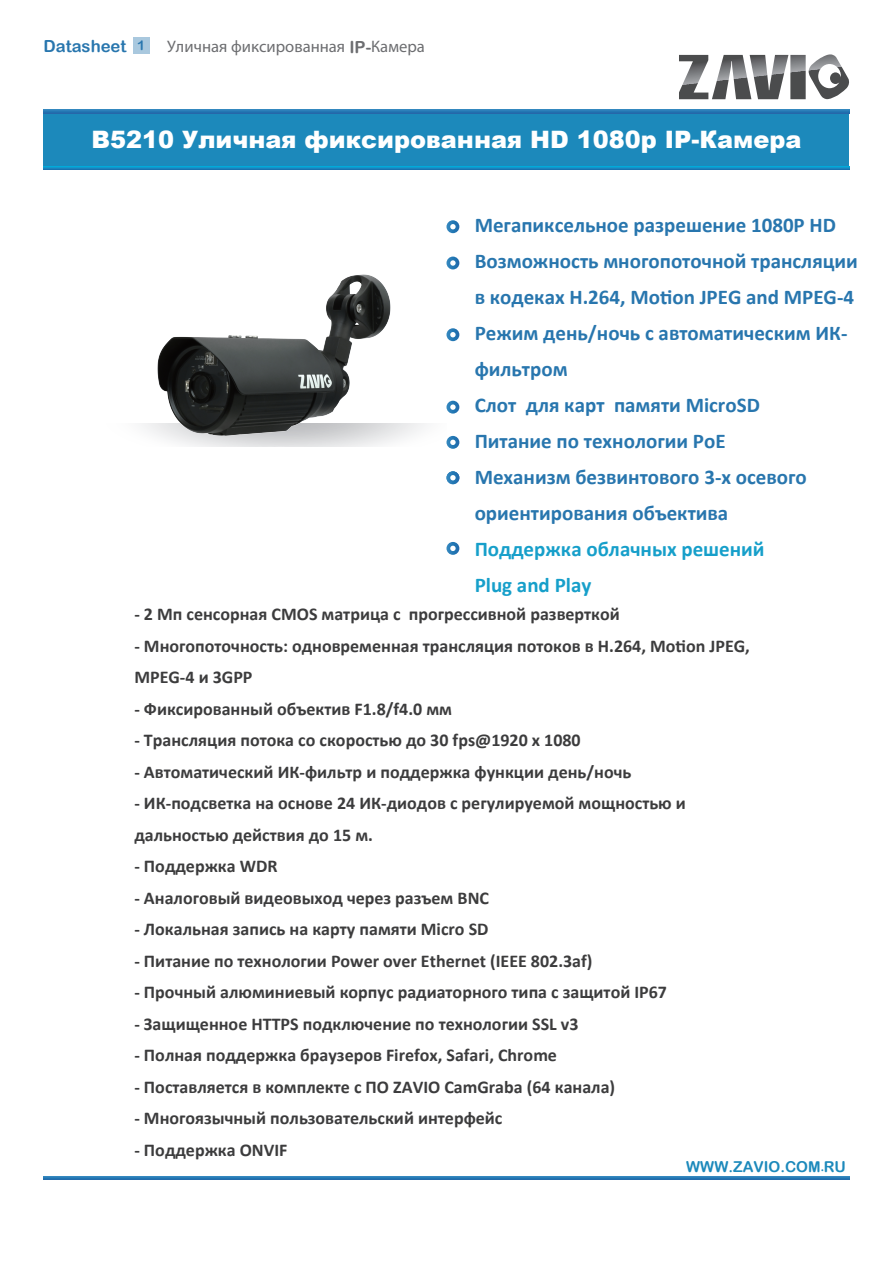
<style>
.page{position:relative;width:893px;height:1263px;background:#fff}
.page>*{position:absolute;margin:0;border:0;box-sizing:border-box;transform-origin:0 0}
.t1{font:900 24px "Arial";color:#fff}
.t2{font:700 21px/36px "Calibri";color:#2876ae}
.t3{font:700 21px/36px "Calibri";color:#169fca}
.t4{font:700 18px/31.5px "Calibri";color:#3c3c3d}
.t5{font:16.65px "Myriad Pro";color:#6c6d70}
.t6{font:16.65px "Arial Rounded MT Bold";color:#2876ae}
.t7{font:15px "Arial Rounded MT Bold";color:#1c89bb}
.s1{font-size:13.5px}
.s2{font-family:"Arial Rounded MT Bold"}
.s3{font-family:"Myriad Pro"}
</style>
<div class="page">
<div style="left:44px;top:112px;width:805px;height:58px;background:#1c89bb"></div>
<hr style="left:44px;top:110px;width:805px;height:3px;background:#2377b3">
<svg style="left:44px;top:166px;width:805px;height:4px"></svg>
<svg style="left:679px;top:54px;width:170px;height:46px"></svg>
<hr style="left:44px;top:1176px;width:805px;height:3px;background:#2c7eb8">
<svg style="left:446px;top:220px;width:13px;height:13px"></svg>
<svg style="left:446px;top:257px;width:13px;height:12px"></svg>
<svg style="left:446px;top:328px;width:13px;height:13px"></svg>
<svg style="left:446px;top:401px;width:13px;height:13px"></svg>
<svg style="left:446px;top:436px;width:13px;height:13px"></svg>
<svg style="left:446px;top:471px;width:13px;height:13px"></svg>
<svg style="left:446px;top:542px;width:13px;height:13px"></svg>
<div style="left:133px;top:37px;width:16px;height:17px;background:#a9c8de"></div>
<img style="left:149px;top:274px;width:254px;height:173px">
<p class="t6" style="left:44px;top:36px;width:103px">Datasheet <span class="s1">1</span></p>
<p class="t5" style="left:167px;top:36px;width:259px">Уличная фиксированная <span class="s2">IP-</span>Камера</p>
<h1 class="t1" style="left:92px;top:122px;width:711px">B5210 Уличная фиксированная HD 1080p IP-Камера</h1>
<p class="t2" style="left:475px;top:207px;width:385px">Мегапиксельное разрешение 1080P HD<br>Возможность многопоточной трансляции в кодеках H.264, Motion JPEG and MPEG-4<br>Режим день/ночь с автоматическим ИК&shy;фильтром<br>Слот для карт памяти MicroSD<br>Питание по технологии PoE<br>Механизм безвинтового 3-x осевого ориентирования объектива</p>
<p class="t3" style="left:475px;top:531px;width:291px">Поддержка облачных решений<br>Plug and Play</p>
<p class="t4" style="left:134px;top:598px;width:487px">- 2 Мп сенсорная CMOS матрица с прогрессивной разверткой</p>
<p class="t4" style="left:134px;top:630px;width:617px">- Mногопоточность: одновременная трансляция потоков в H.264, Motion JPEG,<br>MPEG-4 и 3GPP</p>
<p class="t4" style="left:134px;top:693px;width:319px">- Фиксированный объектив F1.8/f4.0 мм</p>
<p class="t4" style="left:134px;top:724px;width:448px">- Трансляция потока со скоростью до 30 fps@1920 x 1080</p>
<p class="t4" style="left:134px;top:756px;width:498px">- Автоматический ИК-фильтр и поддержка функции день/ночь</p>
<p class="t4" style="left:134px;top:787px;width:553px">- ИК-подсветка на основе 24 ИК-диодов с регулируемой мощностью и дальностью действия до 15 м.</p>
<p class="t4" style="left:134px;top:850px;width:145px">- Поддержка WDR</p>
<p class="t4" style="left:134px;top:882px;width:356px">- Аналоговый видеовыход через разъем BNC</p>
<p class="t4" style="left:134px;top:913px;width:356px">- Локальная запись на карту памяти Micro SD</p>
<p class="t4" style="left:134px;top:945px;width:460px">- Питание по технологии Power over Ethernet (IEEE 802.3af)</p>
<p class="t4" style="left:134px;top:976px;width:534px">- Прочный алюминиевый корпус радиаторного типа с защитой IP67</p>
<p class="t4" style="left:134px;top:1008px;width:446px">- Защищенное HTTPS подключение по технологии SSL v3</p>
<p class="t4" style="left:134px;top:1039px;width:424px">- Полная поддержка браузеров Firefox, Safari, Chrome</p>
<p class="t4" style="left:134px;top:1071px;width:482px">- Поставляется в комплекте с ПО ZAVIO CamGraba (64 канала)</p>
<p class="t4" style="left:134px;top:1102px;width:370px">- Многоязычный пользовательский интерфейс</p>
<p class="t4" style="left:134px;top:1134px;width:155px">- Поддержка ONVIF</p>
<p class="t7" style="left:686px;top:1157px;width:161px">WWW.ZAVIO.COM<span class="s3">.</span>RU</p>
</div>
